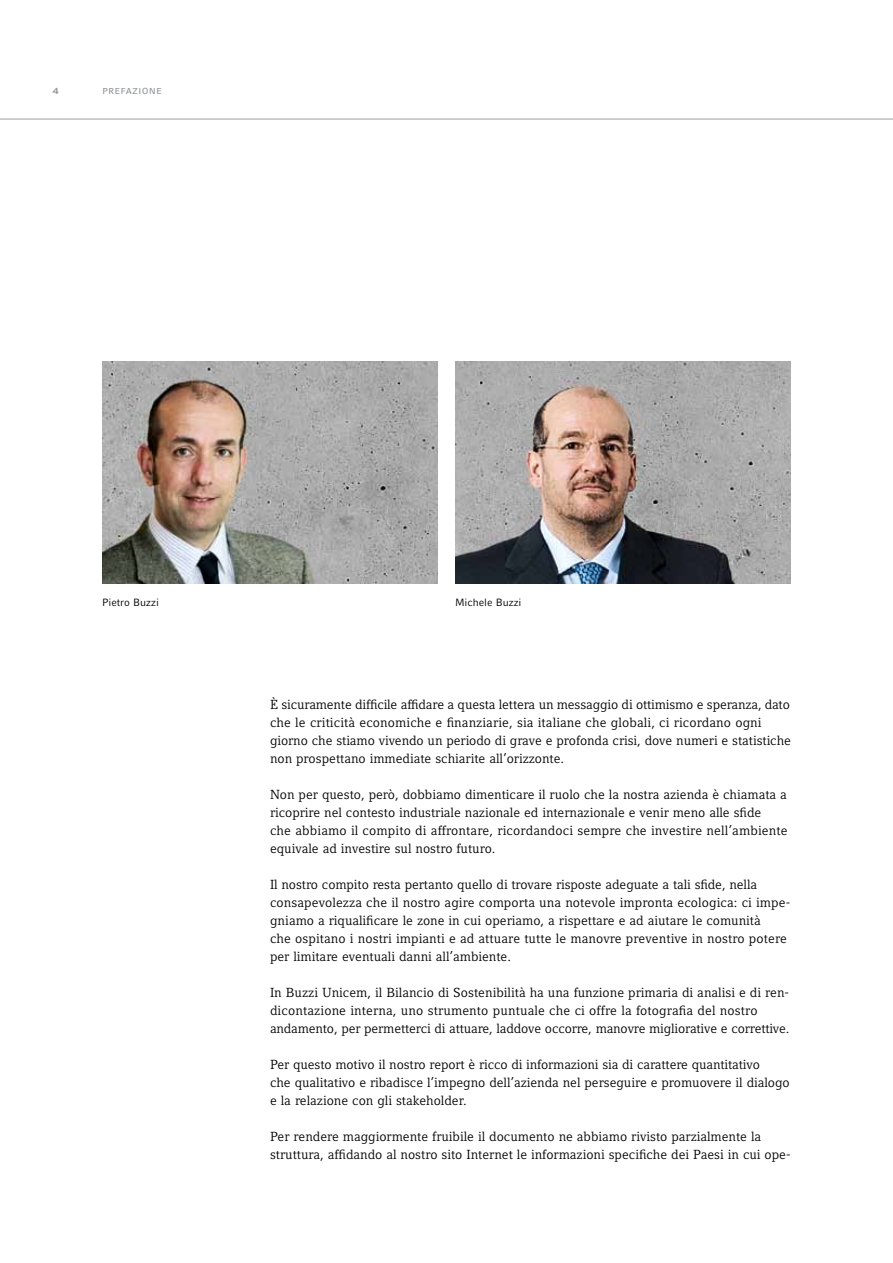
<style>
.page{position:relative;width:893px;height:1263px;background:#fff}
.page>*{position:absolute;margin:0;border:0;box-sizing:border-box;transform-origin:0 0}
.t1{font:13.05px/18px "Compatil Letter LT";color:#000}
.t2{font:11.55px "Compatil Fact LT Regular SC";letter-spacing:.01em;color:#8d9295}
.t3{font:11.55px "Compatil Fact LT Bold SC";color:#8d9295}
.t4{font:10.5px "Compatil Fact LT";color:#000}
</style>
<div class="page">
<img style="left:102px;top:361px;width:336px;height:223px">
<img style="left:455px;top:361px;width:336px;height:223px">
<hr style="left:0;top:118px;width:893px;height:2px;background:#a9adaf">
<p class="t3" style="left:53px;top:83px;width:8px">4</p>
<p class="t2" style="left:102px;top:83px;width:62px">prefazione</p>
<p class="t4" style="left:102px;top:596px;width:58px">Pietro Buzzi</p>
<p class="t4" style="left:455px;top:596px;width:68px">Michele Buzzi</p>
<p class="t1" style="left:270px;top:695px;width:522px">È sicuramente difficile affidare a questa lettera un messaggio di ottimismo e speranza, dato che le criticità economiche e finanziarie, sia italiane che globali, ci ricordano ogni giorno che stiamo vivendo un periodo di grave e profonda crisi, dove numeri e statistiche non prospettano immediate schiarite all’orizzonte.</p>
<p class="t1" style="left:270px;top:785px;width:519px">Non per questo, però, dobbiamo dimenticare il ruolo che la nostra azienda è chiamata a ricoprire nel contesto industriale nazionale ed internazionale e venir meno alle sfide<br>che abbiamo il compito di affrontare, ricordandoci sempre che investire nell’ambiente equivale ad investire sul nostro futuro.</p>
<p class="t1" style="left:270px;top:875px;width:522px">Il nostro compito resta pertanto quello di trovare risposte adeguate a tali sfide, nella consapevolezza che il nostro agire comporta una notevole impronta ecologica: ci impe&shy;gniamo a riqualificare le zone in cui operiamo, a rispettare e ad aiutare le comunità<br>che ospitano i nostri impianti e ad attuare tutte le manovre preventive in nostro potere per limitare eventuali danni all’ambiente.</p>
<p class="t1" style="left:270px;top:983px;width:521px">In Buzzi Unicem, il Bilancio di Sostenibilità ha una funzione primaria di analisi e di ren&shy;dicontazione interna, uno strumento puntuale che ci offre la fotografia del nostro andamento, per permetterci di attuare, laddove occorre, manovre migliorative e correttive.</p>
<p class="t1" style="left:270px;top:1055px;width:521px">Per questo motivo il nostro report è ricco di informazioni sia di carattere quantitativo<br>che qualitativo e ribadisce l’impegno dell’azienda nel perseguire e promuovere il dialogo e la relazione con gli stakeholder.</p>
<p class="t1" style="left:270px;top:1127px;width:522px">Per rendere maggiormente fruibile il documento ne abbiamo rivisto parzialmente la struttura, affidando al nostro sito Internet le informazioni specifiche dei Paesi in cui ope-</p>
</div>
